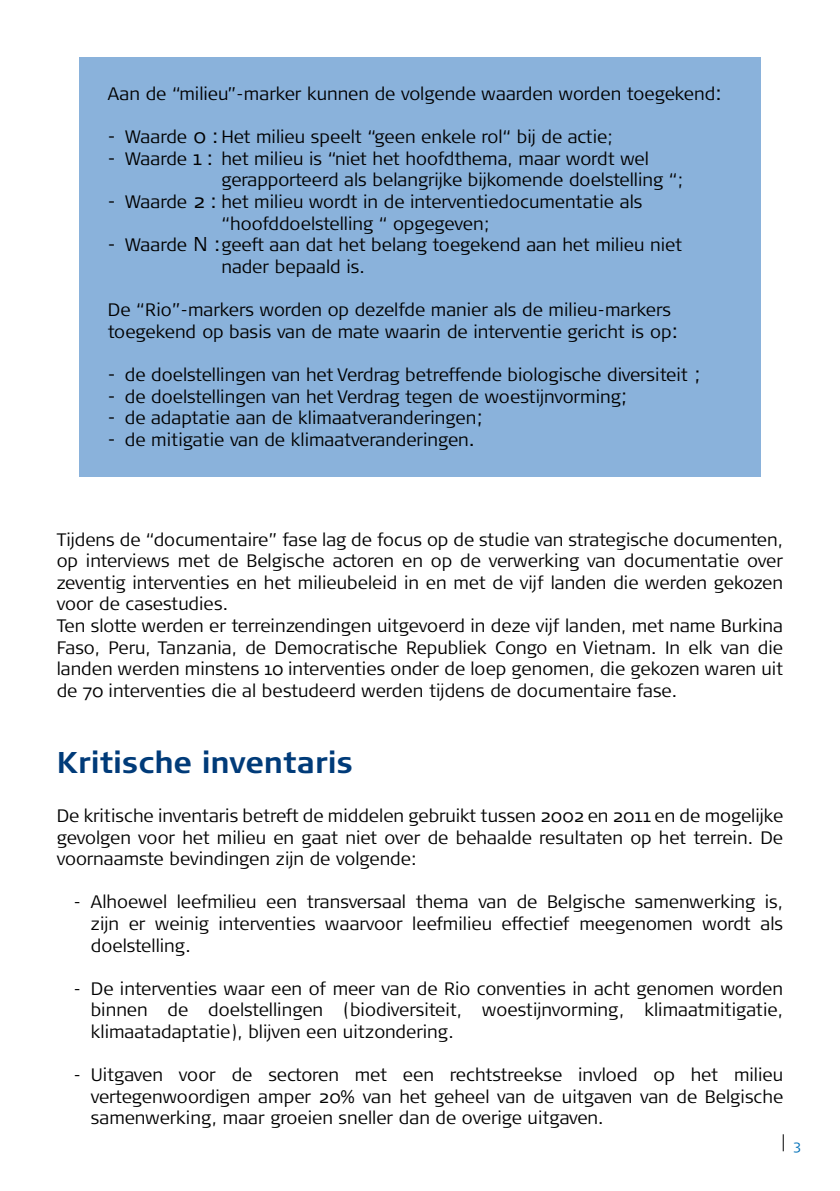
<style>
.page{position:relative;width:840px;height:1191px;background:#fff}
.page>*{position:absolute;margin:0;border:0;box-sizing:border-box;transform-origin:0 0}
.t1{font:700 30px "Signa OT";color:#003b79}
.t2{font:300 18px/21.6px "Signa OT";color:#000}
.t3{font:300 14px "Signa OT";color:#0070b8}
.s1{font-size:20px}
</style>
<div class="page">
<svg style="left:782px;top:1134px;width:1px;height:17px"></svg>
<div style="left:79px;top:57px;width:680px;height:420px;background:#8ab2db"></div>
<p class="t2" style="left:108px;top:83px;width:614px">Aan de “milieu”-marker kunnen de volgende waarden worden toegekend<span class="s1">:</span></p>
<p class="t2" style="left:108px;top:126px;width:506px"><span class="s1">-</span> Waarde <span class="s1">0 :</span> Het milieu speelt “geen enkele rol“ bij de actie;</p>
<p class="t2" style="left:221px;top:148px;width:463px;text-indent:-113px"><span class="s1">-</span> Waarde <span class="s1">1 :</span> het milieu is “niet het hoofdthema, maar wordt wel gerapporteerd als belangrijke bijkomende doelstelling “;</p>
<p class="t2" style="left:221px;top:191px;width:422px;text-indent:-113px"><span class="s1">-</span> Waarde <span class="s1">2 :</span> het milieu wordt in de interventiedocumentatie als “hoofddoelstelling “ opgegeven;</p>
<p class="t2" style="left:221px;top:234px;width:462px;text-indent:-113px"><span class="s1">-</span> Waarde <span class="s1">N :</span>geeft aan dat het belang toegekend aan het milieu niet nader bepaald is.</p>
<p class="t2" style="left:108px;top:299px;width:571px">De “Rio”-markers worden op dezelfde manier als de milieu-markers toegekend op basis van de mate waarin de interventie gericht is op<span class="s1">:</span></p>
<p class="t2" style="left:108px;top:364px;width:593px"><span class="s1">-</span> de doelstellingen van het Verdrag betreffende biologische diversiteit <span class="s1">;</span></p>
<p class="t2" style="left:108px;top:385px;width:520px"><span class="s1">-</span> de doelstellingen van het Verdrag tegen de woestijnvorming<span class="s1">;</span></p>
<p class="t2" style="left:108px;top:407px;width:376px"><span class="s1">-</span> de adaptatie aan de klimaatveranderingen<span class="s1">;</span></p>
<p class="t2" style="left:108px;top:429px;width:368px"><span class="s1">-</span> de mitigatie van de klimaatveranderingen<span class="s1">.</span></p>
<p class="t2" style="left:57px;top:528px;width:727px">Tijdens de “documentaire” fase lag de focus op de studie van strategische documenten, op interviews met de Belgische actoren en op de verwerking van documentatie over zeventig interventies en het milieubeleid in en met de vijf landen die werden gekozen voor de casestudies.<br>Ten slotte werden er terreinzendingen uitgevoerd in deze vijf landen, met name Burkina Faso, Peru, Tanzania, de Democratische Republiek Congo en Vietnam. In elk van die landen werden minstens 10 interventies onder de loep genomen, die gekozen waren uit de 70 interventies die al bestudeerd werden tijdens de documentaire fase.</p>
<h1 class="t1" style="left:57px;top:745px;width:297px">Kritische inventaris</h1>
<p class="t2" style="left:57px;top:805px;width:727px;text-align:justify">De kritische inventaris betreft de middelen gebruikt tussen 2002 en 2011 en de mogelijke gevolgen voor het milieu en gaat niet over de behaalde resultaten op het terrein. De voornaamste bevindingen zijn de volgende:</p>
<p class="t2" style="left:91px;top:891px;width:693px;text-align:justify;text-indent:-17px">- Alhoewel leefmilieu een transversaal thema van de Belgische samenwerking is, zijn er weinig interventies waarvoor leefmilieu effectief meegenomen wordt als doelstelling.</p>
<p class="t2" style="left:91px;top:977px;width:693px;text-align:justify;text-indent:-17px">- De interventies waar een of meer van de Rio conventies in acht genomen worden binnen de doelstellingen (biodiversiteit, woestijnvorming, klimaatmitigatie, klimaatadaptatie), blijven een uitzondering.</p>
<p class="t2" style="left:91px;top:1064px;width:693px;text-align:justify;text-indent:-17px">- Uitgaven voor de sectoren met een rechtstreekse invloed op het milieu vertegenwoordigen amper 20% van het geheel van de uitgaven van de Belgische samenwerking, maar groeien sneller dan de overige uitgaven.</p>
<p class="t3" style="left:792px;top:1137px;width:9px">3</p>
</div>
